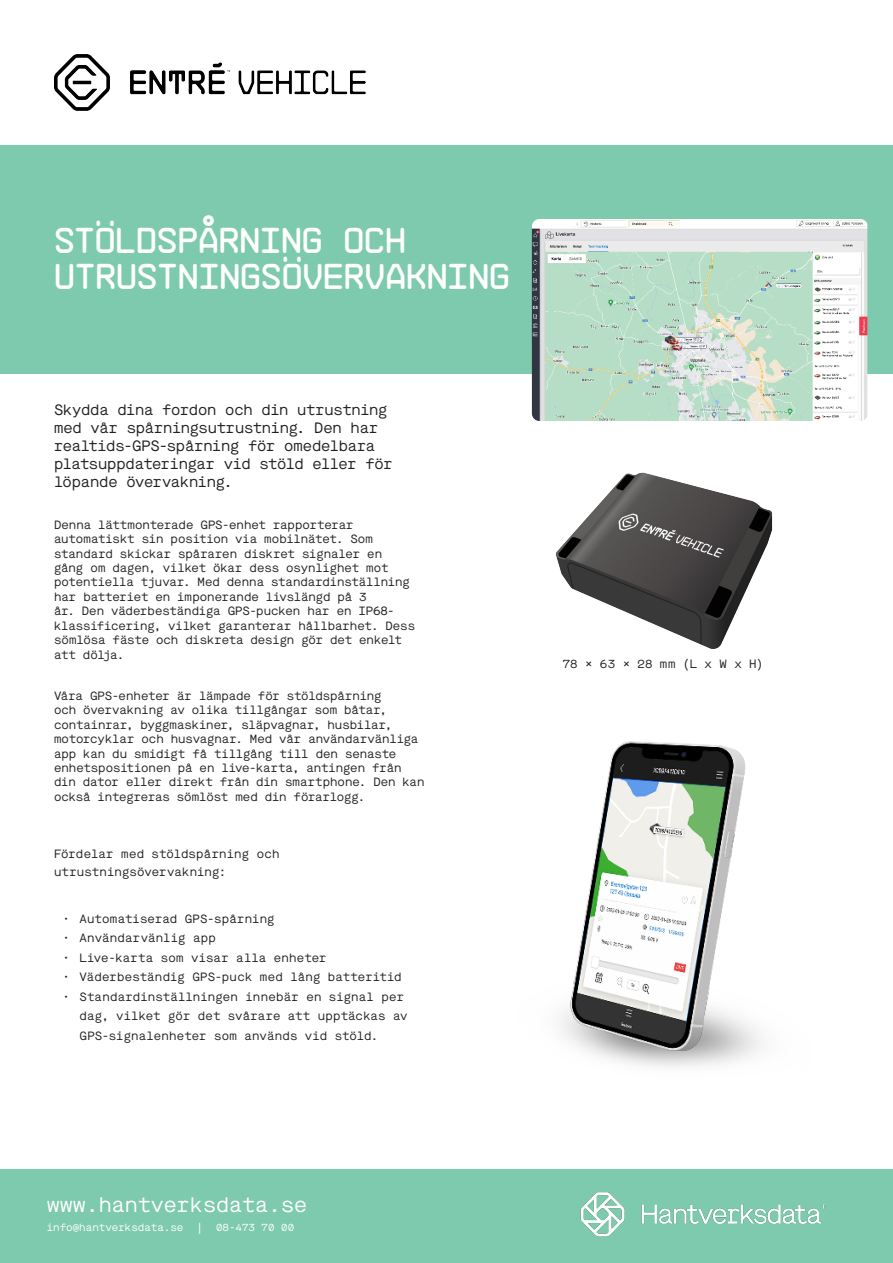
<style>
.page{position:relative;width:893px;height:1263px;background:#fff}
.page>*{position:absolute;margin:0;border:0;box-sizing:border-box;transform-origin:0 0}
.Rubrik_3{font:36px/36px "NB Architekt R Bold";letter-spacing:-.005em;color:#fff}
.Rubrik_3-2{font:36px/43.2px "Myriad Pro";letter-spacing:-.015em;color:#fff}
.t1{font:21px "Maison Mono";color:#fff}
.Brödtext_11pt{font:15px/18px "Maison Mono";letter-spacing:-.02em;color:#231f20}
.Brödtext_11pt-2{font:12px/14.4px "Maison Mono";letter-spacing:-.005em;color:#231f20}
.Punktlista{font:12px/18px "Maison Mono";letter-spacing:.01em;color:#231f20}
.Brödtext_11pt-3{font:12px "Maison Mono";letter-spacing:.02em;color:#231f20}
.Rubrik_3_5_14pt{font:12px "Maison Mono";letter-spacing:.02em;color:#231f20}
.t2{font:10.5px "Maison Mono";color:#fff}
</style>
<div class="page">
<div style="left:0;top:146px;width:893px;height:228px;background:#7dcaae"></div>
<div style="left:0;top:1169px;width:893px;height:94px;background:#7dcaae"></div>
<img style="left:560px;top:742px;width:203px;height:325px">
<img style="left:532px;top:219px;width:335px;height:202px">
<img style="left:54px;top:54px;width:312px;height:56px">
<img style="left:580px;top:1193px;width:246px;height:44px">
<img style="left:556px;top:472px;width:217px;height:177px">
<p class="Rubrik_3-2" style="left:54px;top:199px;width:280px">Skydda fordon och tillgångar med</p>
<p class="Rubrik_3" style="left:54px;top:220px;width:457px">STÖLDSPÅRNING OCH<br>UTRUSTNINGSÖVERVAKNING</p>
<p class="Brödtext_11pt" style="left:54px;top:401px;width:340px">Skydda dina fordon och din utrustning med vår spårningsutrustning. Den har realtids-GPS-spårning för omedelbara platsuppdateringar vid stöld eller för löpande övervakning.</p>
<p class="Brödtext_11pt-2" style="left:54px;top:517px;width:363px">Denna lättmonterade GPS-enhet rapporterar automatiskt sin position via mobilnätet. Som standard skickar spåraren diskret signaler en<br>gång om dagen, vilket ökar dess osynlighet mot potentiella tjuvar. Med denna standardinställning har batteriet en imponerande livslängd på 3<br>år. Den väderbeständiga GPS-pucken har en IP68- klassificering, vilket garanterar hållbarhet. Dess sömlösa fäste och diskreta design gör det enkelt att dölja.</p>
<p class="Brödtext_11pt-2" style="left:54px;top:688px;width:372px">Våra GPS-enheter är lämpade för stöldspårning<br>och övervakning av olika tillgångar som båtar, containrar, byggmaskiner, släpvagnar, husbilar, motorcyklar och husvagnar. Med vår användarvänliga app kan du smidigt få tillgång till den senaste enhetspositionen på en live-karta, antingen från din dator eller direkt från din smartphone. Den kan också integreras sömlöst med din förarlogg.</p>
<p class="Punktlista" style="left:54px;top:845px;width:227px">Fördelar med stöldspårning och utrustningsövervakning:</p>
<p class="Brödtext_11pt-2" style="left:63px;top:911px;width:214px">• Automatiserad GPS-spårning</p>
<p class="Brödtext_11pt-3" style="left:63px;top:930px;width:155px">• Användarvänlig app</p>
<p class="Brödtext_11pt-2" style="left:63px;top:950px;width:266px">• Live-karta som visar alla enheter</p>
<p class="Brödtext_11pt-2" style="left:63px;top:970px;width:341px">• Väderbeständig GPS-puck med lång batteritid</p>
<p class="Brödtext_11pt-2" style="left:80px;top:986px;width:330px;line-height:19.5px;text-indent:-17px">• Standardinställningen innebär en signal per dag, vilket gör det svårare att upptäckas av<br>GPS-signalenheter som används vid stöld.</p>
<p class="Rubrik_3_5_14pt" style="left:563px;top:656px;width:202px">78 x 63 x 28 mm (L x W x H)</p>
<p class="t1" style="left:47px;top:1191px;width:262px">www.hantverksdata.se</p>
<p class="t2" style="left:47px;top:1220px;width:249px">info@hantverksdata.se | 08-473 70 00</p>
</div>
